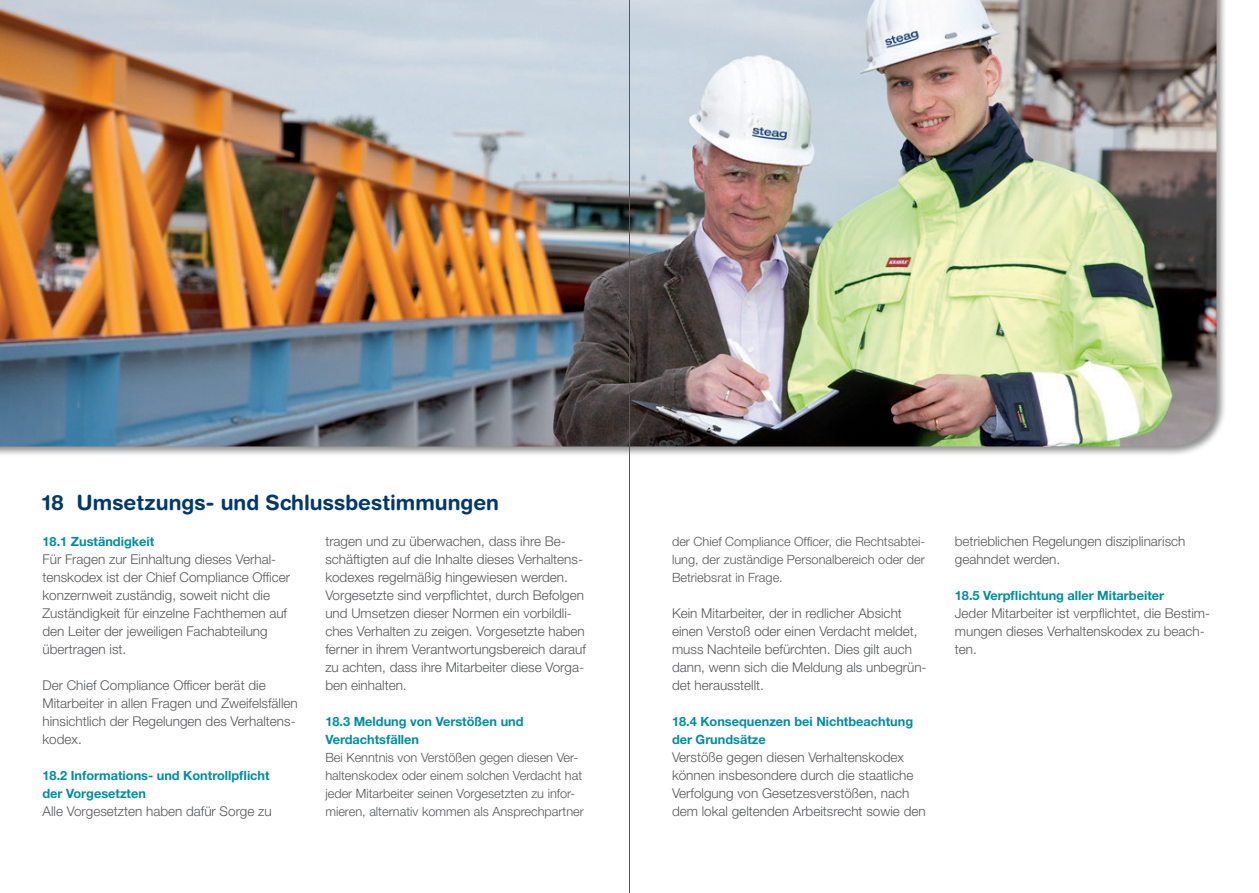
<style>
.page{position:relative;width:1259px;height:893px;background:#fff}
.page>*{position:absolute;margin:0;border:0;box-sizing:border-box;transform-origin:0 0}
.t1{font:700 21px "Helvetica Rounded LT Pro";color:#01386f}
.t2{font:300 13.5px/18px "Helvetica Neue LT Std";color:#57585a}
.t3{font:300 12.75px/18px "Helvetica Neue LT Std";color:#57585a}
.t4{font:700 12.75px/18px "Helvetica Neue LT Std";color:#008da2}
</style>
<div class="page">
<div style="left:0;top:0;width:1227px;height:457px;background:#231f20;opacity:.5"></div>
<img style="left:0;top:0;width:1216px;height:446px">
<hr style="left:629px;top:0;width:1px;height:893px;background:#57585a">
<h1 class="t1" style="left:43px;top:489px;width:458px">18 Umsetzungs- und Schlussbestimmungen</h1>
<p class="t4" style="left:43px;top:532px;width:113px">18.1 Zuständigkeit</p>
<p class="t2" style="left:43px;top:549px;width:249px">Für Fragen zur Einhaltung dieses Verhal&shy;tenskodex ist der Chief Compliance Officer konzernweit zuständig, soweit nicht die Zuständigkeit für einzelne Fachthemen auf den Leiter der jeweiligen Fachabteilung übertragen ist.</p>
<p class="t2" style="left:43px;top:675px;width:257px">Der Chief Compliance Officer berät die Mitarbeiter in allen Fragen und Zweifelsfällen hinsichtlich der Regelungen des Verhaltens&shy;kodex.</p>
<p class="t4" style="left:43px;top:766px;width:229px">18.2 Informations- und Kontrollpflicht der Vorgesetzten</p>
<p class="t2" style="left:43px;top:801px;width:231px">Alle Vorgesetzten haben dafür Sorge zu</p>
<p class="t2" style="left:325px;top:531px;width:262px">tragen und zu überwachen, dass ihre Be&shy;schäftigten auf die Inhalte dieses Verhaltens&shy;kodexes regelmäßig hingewiesen werden.<br>Vorgesetzte sind verpflichtet, durch Befolgen und Umsetzen dieser Normen ein vorbildli&shy;ches Verhalten zu zeigen. Vorgesetzte haben ferner in ihrem Verantwortungsbereich darauf zu achten, dass ihre Mitarbeiter diese Vorga&shy;ben einhalten.</p>
<p class="t4" style="left:325px;top:712px;width:200px">18.3 Meldung von Verstößen und<br>Verdachtsfällen</p>
<p class="t3" style="left:325px;top:748px;width:260px">Bei Kenntnis von Verstößen gegen diesen Ver&shy;haltenskodex oder einem solchen Verdacht hat jeder Mitarbeiter seinen Vorgesetzten zu infor&shy;mieren, alternativ kommen als Ansprechpartner</p>
<p class="t3" style="left:672px;top:532px;width:255px;text-align:justify">der Chief Compliance Officer, die Rechtsabtei&shy;lung, der zuständige Personalbereich oder der Betriebsrat in Frage.</p>
<p class="t2" style="left:672px;top:603px;width:256px">Kein Mitarbeiter, der in redlicher Absicht einen Verstoß oder einen Verdacht meldet, muss Nachteile befürchten. Dies gilt auch dann, wenn sich die Meldung als unbegrün&shy;det herausstellt.</p>
<p class="t4" style="left:672px;top:712px;width:243px">18.4 Konsequenzen bei Nichtbeachtung der Grundsätze</p>
<p class="t2" style="left:672px;top:747px;width:255px">Verstöße gegen diesen Verhaltenskodex können insbesondere durch die staatliche Verfolgung von Gesetzesverstößen, nach dem lokal geltenden Arbeitsrecht sowie den</p>
<p class="t2" style="left:955px;top:531px;width:232px">betrieblichen Regelungen disziplinarisch geahndet werden.</p>
<p class="t4" style="left:955px;top:586px;width:211px">18.5 Verpflichtung aller Mitarbeiter</p>
<p class="t2" style="left:955px;top:603px;width:257px">Jeder Mitarbeiter ist verpflichtet, die Bestim&shy;mungen dieses Verhaltenskodex zu beach&shy;ten.</p>
</div>
